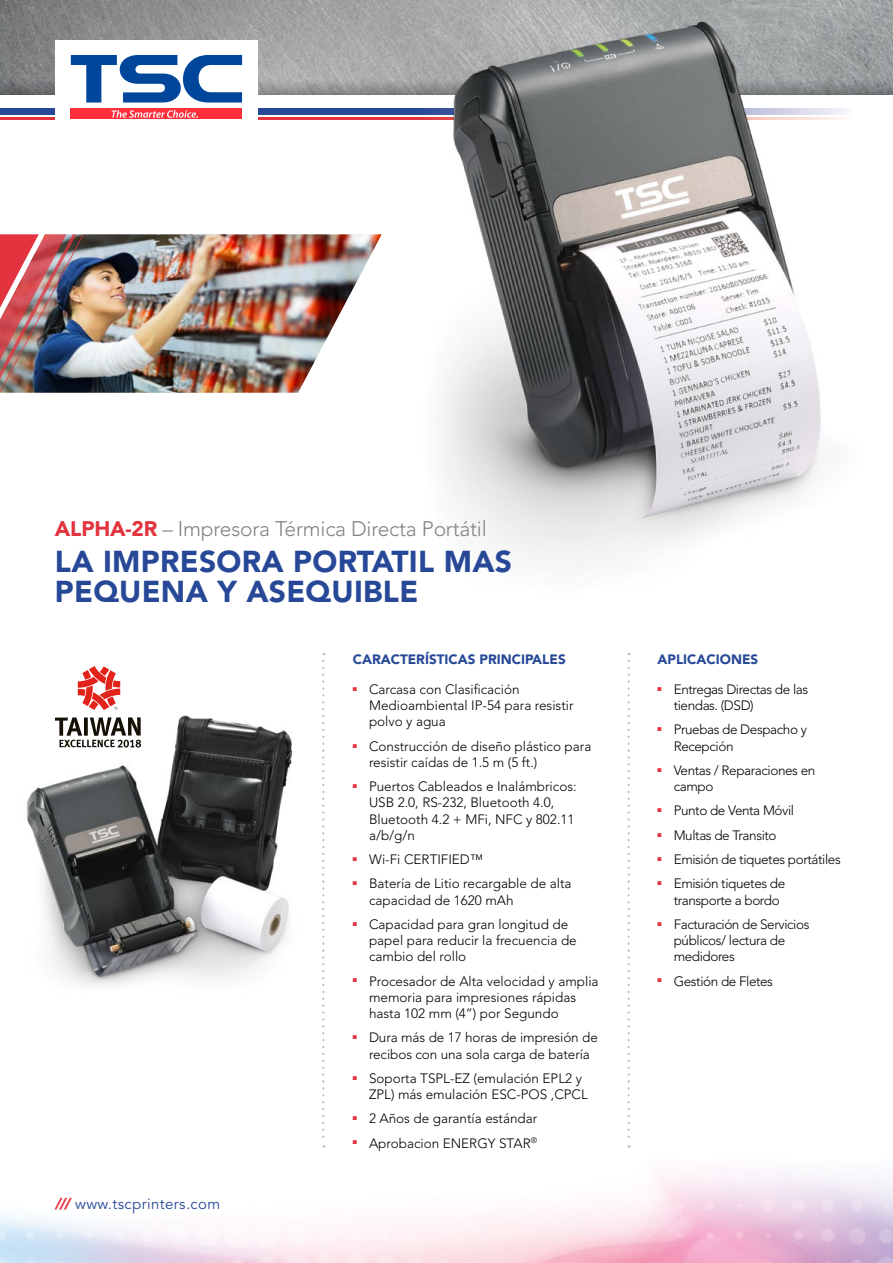
<style>
.page{position:relative;width:893px;height:1263px;background:#fff}
.page>*{position:absolute;margin:0;border:0;box-sizing:border-box;transform-origin:0 0}
.t1{font:900 30px/30px "Avenir LT Std";letter-spacing:.01em;color:#264897}
.t2{font:300 21px "Avenir LT Std";letter-spacing:-.01em;color:#808285}
.t3{font:15px "Avenir LT Std";letter-spacing:.025em;color:#264897}
.t4{font:300 13.5px/16.2px "Avenir LT Std";color:#000}
.t5{font:300 13.5px/16.2px "Avenir LT Std";letter-spacing:-.03em;color:#000}
.t6{font:900 13.5px "Avenir LT Std";color:#264897}
.s1{font-weight:900;color:#e3333e}
.s2{font-weight:900;font-style:italic;color:#e3333e}
</style>
<div class="page">
<img style="left:27px;top:702px;width:298px;height:297px">
<img style="left:0;top:0;width:404px;height:80px">
<svg style="left:0;top:80px;width:404px;height:14px;background:#8d8f8f"></svg>
<div style="left:0;top:108px;width:851px;height:7px;background:#264897"></div>
<hr style="left:0;top:117px;width:851px;height:2px;background:#e3333e">
<div style="left:55px;top:40px;width:203px;height:87px;background:#fff"></div>
<svg style="left:71px;top:55px;width:171px;height:48px"></svg>
<div style="left:71px;top:109px;width:171px;height:10px;background:#ff303c"></div>
<svg style="left:112px;top:110px;width:86px;height:8px"></svg>
<img style="left:84px;top:234px;width:298px;height:159px">
<img style="left:0;top:234px;width:84px;height:159px">
<svg style="left:627px;top:661px;width:3px;height:486px"></svg>
<svg style="left:322px;top:661px;width:2px;height:486px"></svg>
<img style="left:404px;top:0;width:489px;height:563px">
<img style="left:453px;top:22px;width:368px;height:497px">
<svg style="left:78px;top:666px;width:42px;height:44px"></svg>
<svg style="left:55px;top:717px;width:86px;height:30px"></svg>
<h2 class="t2" style="left:55px;top:516px;width:433px"><span class="s1">ALPHA-2R</span> – Impresora Térmica Directa Portátil</h2>
<h1 class="t1" style="left:55px;top:547px;width:459px">LA IMPRESORA PORTATIL MAS<br>PEQUENA Y ASEQUIBLE</h1>
<p class="t3" style="left:55px;top:1195px;width:167px"><span class="s2">///</span> www.tscprinters.com</p>
<p class="t6" style="left:353px;top:651px;width:215px">CARACTERÍSTICAS PRINCIPALES</p>
<p class="t4" style="left:369px;top:681px;width:206px;text-indent:-16px"><sup>■</sup> Carcasa con Clasificación<br>Medioambiental IP-54 para resistir polvo y agua</p>
<p class="t4" style="left:369px;top:738px;width:224px;text-indent:-16px"><sup>■</sup> Construcción de diseño plástico para resistir caídas de 1.5 m (5 ft.)</p>
<p class="t4" style="left:369px;top:778px;width:209px;text-indent:-16px"><sup>■</sup> Puertos Cableados e Inalámbricos:<br>USB 2.0, RS-232, Bluetooth 4.0,<br>Bluetooth 4.2 + MFi, NFC y 802.11 a/b/g/n</p>
<p class="t4" style="left:353px;top:851px;width:132px"><sup>■</sup> Wi-Fi CERTIFIED™</p>
<p class="t4" style="left:369px;top:876px;width:204px;text-indent:-16px"><sup>■</sup> Batería de Litio recargable de alta capacidad de 1620 mAh</p>
<p class="t4" style="left:369px;top:916px;width:209px;text-indent:-16px"><sup>■</sup> Capacidad para gran longitud de papel para reducir la frecuencia de cambio del rollo</p>
<p class="t4" style="left:369px;top:973px;width:231px;text-indent:-16px"><sup>■</sup> Procesador de Alta velocidad y amplia memoria para impresiones rápidas hasta 102 mm (4”) por Segundo</p>
<p class="t4" style="left:369px;top:1029px;width:230px;text-indent:-16px"><sup>■</sup> Dura más de 17 horas de impresión de recibos con una sola carga de batería</p>
<p class="t4" style="left:369px;top:1070px;width:220px;text-indent:-16px"><sup>■</sup> Soporta TSPL-EZ (emulación EPL2 y<br>ZPL) más emulación ESC-POS ,CPCL</p>
<p class="t4" style="left:353px;top:1110px;width:186px"><sup>■</sup> 2 Años de garantía estándar</p>
<p class="t4" style="left:353px;top:1135px;width:186px"><sup>■</sup> Aprobacion ENERGY STAR<sup>®</sup></p>
<p class="t6" style="left:657px;top:651px;width:102px">APLICACIONES</p>
<p class="t5" style="left:674px;top:681px;width:136px;text-indent:-16px"><sup>■</sup> Entregas Directas de las tiendas. (DSD)</p>
<p class="t5" style="left:674px;top:722px;width:135px;text-indent:-16px"><sup>■</sup> Pruebas de Despacho y<br>Recepción</p>
<p class="t5" style="left:674px;top:762px;width:143px;text-indent:-16px"><sup>■</sup> Ventas / Reparaciones en campo</p>
<p class="t5" style="left:657px;top:803px;width:138px"><sup>■</sup> Punto de Venta Móvil</p>
<p class="t5" style="left:657px;top:827px;width:121px"><sup>■</sup> Multas de Transito</p>
<p class="t5" style="left:657px;top:851px;width:185px"><sup>■</sup> Emisión de tiquetes portátiles</p>
<p class="t5" style="left:674px;top:876px;width:113px;text-indent:-16px"><sup>■</sup> Emisión tiquetes de transporte a bordo</p>
<p class="t5" style="left:674px;top:916px;width:137px;text-indent:-16px"><sup>■</sup> Facturación de Servicios públicos/ lectura de medidores</p>
<p class="t5" style="left:657px;top:973px;width:117px"><sup>■</sup> Gestión de Fletes</p>
</div>
